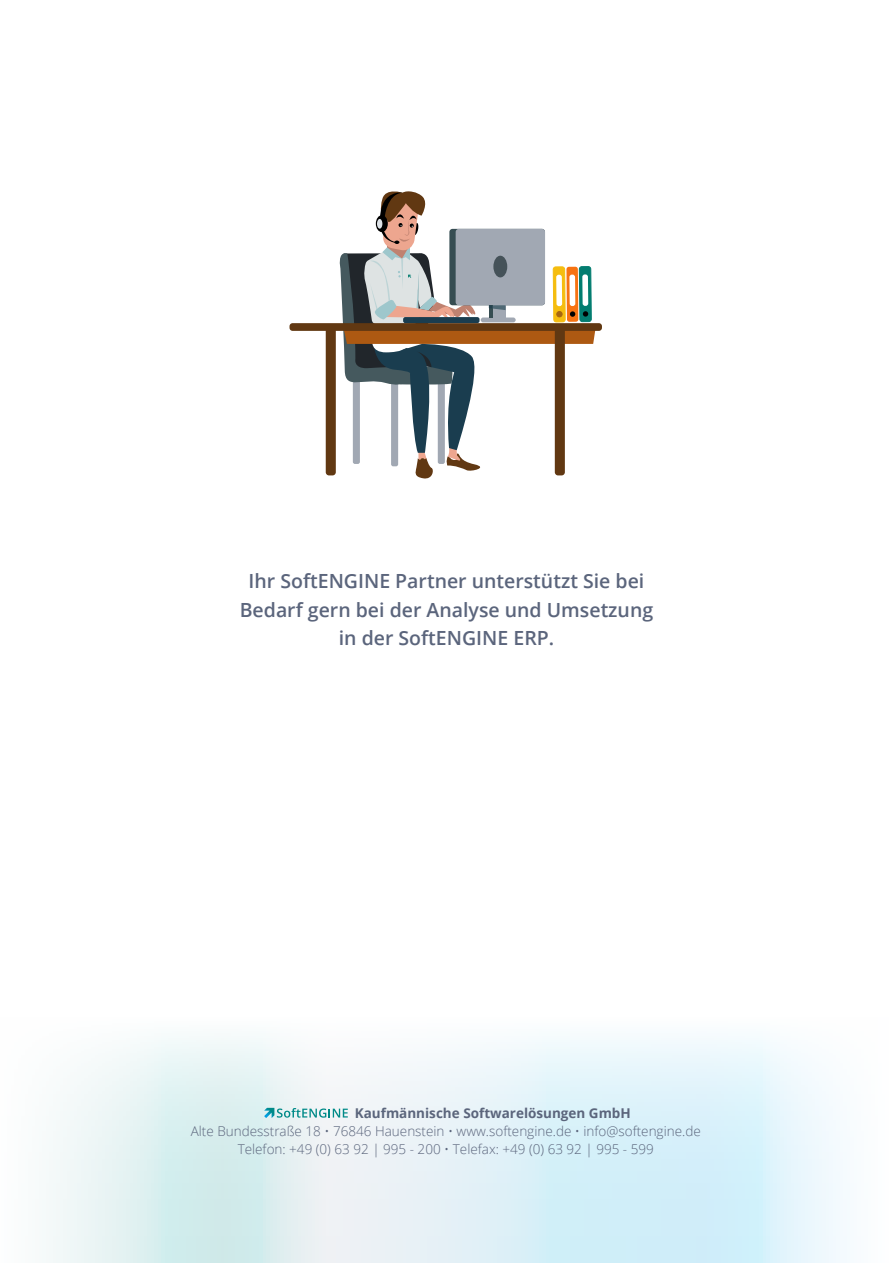
<style>
.page{position:relative;width:893px;height:1263px;background:#fff}
.page>*{position:absolute;margin:0;border:0;box-sizing:border-box;transform-origin:0 0}
.t1{font:600 19.5px/28.5px "Open Sans";color:#5b657c;text-align:center}
.t2{font:300 13.5px/18px "Open Sans";color:#5b657c;text-align:center}
.t3{font:700 13.5px "Open Sans";color:#5b657c}
</style>
<div class="page">
<svg style="left:49px;top:1038px;width:798px;height:225px"></svg>
<svg style="left:264px;top:1108px;width:84px;height:10px"></svg>
<div style="left:326px;top:327px;width:10px;height:148px;background:#613812;border-radius:3px"></div>
<div style="left:289px;top:323px;width:313px;height:8px;background:#613812;border-radius:3px"></div>
<svg style="left:337px;top:191px;width:258px;height:288px"></svg>
<h1 class="t1" style="left:240px;top:567px;width:415px">Ihr SoftENGINE Partner unterstützt Sie bei<br>Bedarf gern bei der Analyse und Umsetzung in der SoftENGINE ERP.</h1>
<p class="t3" style="left:355px;top:1104px;width:278px">Kaufmännische Softwarelösungen GmbH</p>
<p class="t2" style="left:191px;top:1122px;width:511px">Alte Bundesstraße 18 • 76846 Hauenstein • www.softengine.de • info@softengine.de<br>Telefon: +49 (0) 63 92 | 995 - 200 • Telefax: +49 (0) 63 92 | 995 - 599</p>
</div>
